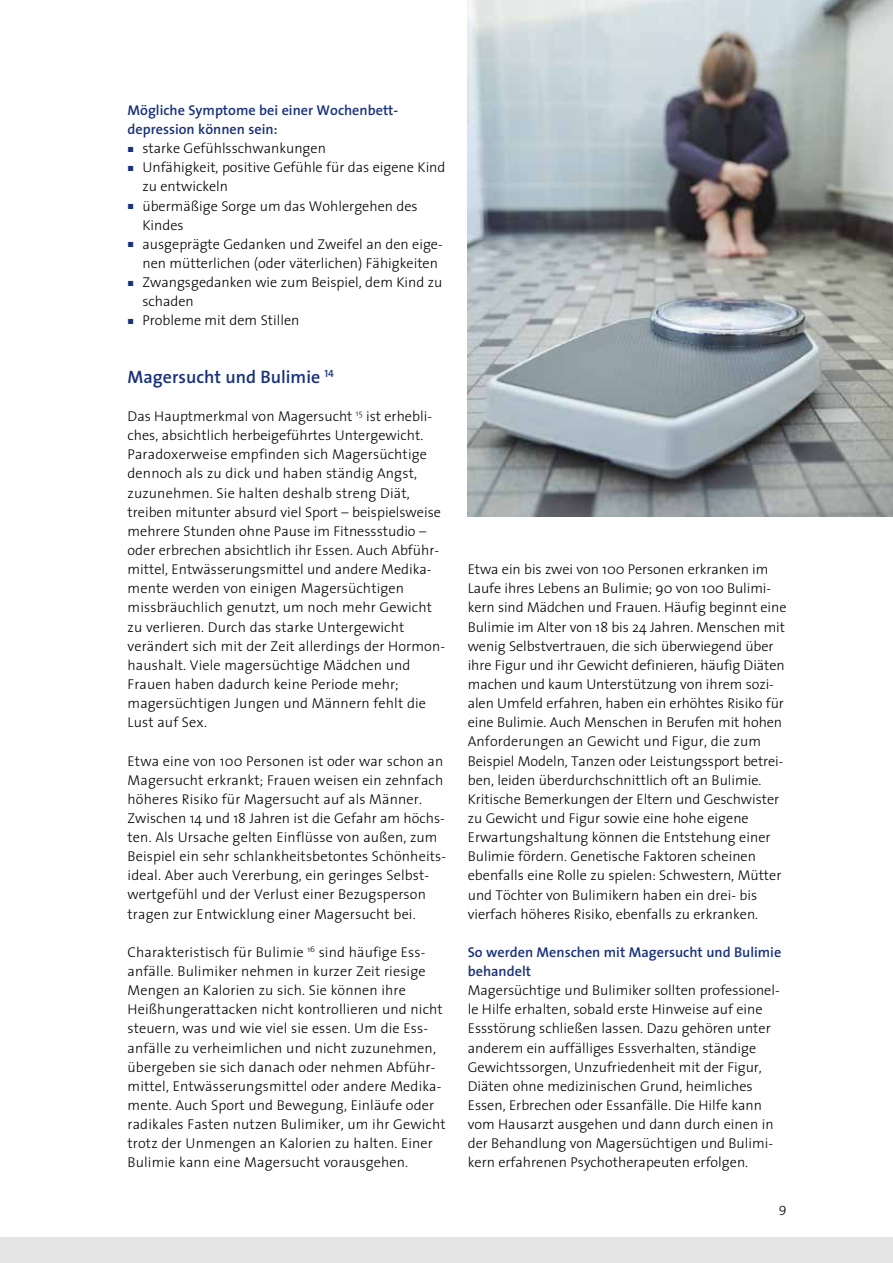
<style>
.page{position:relative;width:893px;height:1263px;background:#fff}
.page>*{position:absolute;margin:0;border:0;box-sizing:border-box;transform-origin:0 0}
.t1{font:600 18px "The Sans";color:#19317b}
.t2{font:300 14.25px/19.2px "The Sans";color:#000}
.t3{font:600 14.25px/19.2px "The Sans";color:#19317b}
.t4{font:13.5px "The Sans Light Caps";color:#000}
.s1{font-family:"The Sans Light Expert";font-weight:400;font-size:7.5px;color:#19317b}
</style>
<div class="page">
<div style="left:0;top:1237px;width:893px;height:26px;background:#e4e4e4"></div>
<img style="left:468px;top:0;width:425px;height:517px">
<p class="t3" style="left:128px;top:100px;width:272px">Mögliche Symptome bei einer Wochenbett-</p>
<p class="t3" style="left:128px;top:119px;width:151px">depression können sein:</p>
<p class="t2" style="left:128px;top:138px;width:200px"><span class="s1">ó</span> starke Gefühlsschwankungen</p>
<p class="t2" style="left:128px;top:157px;width:319px"><span class="s1">ó</span> Unfähigkeit, positive Gefühle für das eigene Kind</p>
<p class="t2" style="left:142px;top:176px;width:87px">zu entwickeln</p>
<p class="t2" style="left:128px;top:196px;width:292px"><span class="s1">ó</span> übermäßige Sorge um das Wohlergehen des</p>
<p class="t2" style="left:142px;top:215px;width:43px">Kindes</p>
<p class="t2" style="left:128px;top:234px;width:317px"><span class="s1">ó</span> ausgeprägte Gedanken und Zweifel an den eige-</p>
<p class="t2" style="left:142px;top:253px;width:297px">nen mütterlichen (oder väterlichen) Fähigkeiten</p>
<p class="t2" style="left:128px;top:272px;width:316px"><span class="s1">ó</span> Zwangsgedanken wie zum Beispiel, dem Kind zu</p>
<p class="t2" style="left:142px;top:291px;width:53px">schaden</p>
<p class="t2" style="left:128px;top:310px;width:173px"><span class="s1">ó</span> Probleme mit dem Stillen</p>
<p class="t1" style="left:128px;top:362px;width:208px">Magersucht und Bulimie <sup>14</sup></p>
<p class="t2" style="left:128px;top:406px;width:319px">Das Hauptmerkmal von Magersucht <sup>15</sup> ist erhebli&shy;ches, absichtlich herbeigeführtes Untergewicht.<br>Paradoxerweise empfinden sich Magersüchtige dennoch als zu dick und haben ständig Angst, zuzunehmen. Sie halten deshalb streng Diät, treiben mitunter absurd viel Sport – beispielsweise mehrere Stunden ohne Pause im Fitnessstudio – oder erbrechen absichtlich ihr Essen. Auch Abführ&shy;mittel, Entwässerungsmittel und andere Medika&shy;mente werden von einigen Magersüchtigen missbräuchlich genutzt, um noch mehr Gewicht zu verlieren. Durch das starke Untergewicht verändert sich mit der Zeit allerdings der Hormon&shy;haushalt. Viele magersüchtige Mädchen und Frauen haben dadurch keine Periode mehr; magersüchtigen Jungen und Männern fehlt die Lust auf Sex.</p>
<p class="t2" style="left:128px;top:751px;width:320px">Etwa eine von 100 Personen ist oder war schon an Magersucht erkrankt; Frauen weisen ein zehnfach höheres Risiko für Magersucht auf als Männer.<br>Zwischen 14 und 18 Jahren ist die Gefahr am höchs&shy;ten. Als Ursache gelten Einflüsse von außen, zum Beispiel ein sehr schlankheitsbetontes Schönheits&shy;ideal. Aber auch Vererbung, ein geringes Selbst&shy;wertgefühl und der Verlust einer Bezugsperson tragen zur Entwicklung einer Magersucht bei.</p>
<p class="t2" style="left:128px;top:942px;width:320px">Charakteristisch für Bulimie <sup>16</sup> sind häufige Ess&shy;anfälle. Bulimiker nehmen in kurzer Zeit riesige Mengen an Kalorien zu sich. Sie können ihre Heißhungerattacken nicht kontrollieren und nicht steuern, was und wie viel sie essen. Um die Ess&shy;anfälle zu verheimlichen und nicht zuzunehmen, übergeben sie sich danach oder nehmen Abführ&shy;mittel, Entwässerungsmittel oder andere Medika&shy;mente. Auch Sport und Bewegung, Einläufe oder radikales Fasten nutzen Bulimiker, um ihr Gewicht trotz der Unmengen an Kalorien zu halten. Einer Bulimie kann eine Magersucht vorausgehen.</p>
<p class="t2" style="left:468px;top:559px;width:320px">Etwa ein bis zwei von 100 Personen erkranken im Laufe ihres Lebens an Bulimie; 90 von 100 Bulimi&shy;kern sind Mädchen und Frauen. Häufig beginnt eine Bulimie im Alter von 18 bis 24 Jahren. Menschen mit wenig Selbstvertrauen, die sich überwiegend über ihre Figur und ihr Gewicht definieren, häufig Diäten machen und kaum Unterstützung von ihrem sozi&shy;alen Umfeld erfahren, haben ein erhöhtes Risiko für eine Bulimie. Auch Menschen in Berufen mit hohen Anforderungen an Gewicht und Figur, die zum Beispiel Modeln, Tanzen oder Leistungssport betrei&shy;ben, leiden überdurchschnittlich oft an Bulimie.<br>Kritische Bemerkungen der Eltern und Geschwister zu Gewicht und Figur sowie eine hohe eigene Erwartungshaltung können die Entstehung einer Bulimie fördern. Genetische Faktoren scheinen ebenfalls eine Rolle zu spielen: Schwestern, Mütter und Töchter von Bulimikern haben ein drei- bis vierfach höheres Risiko, ebenfalls zu erkranken.</p>
<p class="t3" style="left:468px;top:942px;width:315px">So werden Menschen mit Magersucht und Bulimie behandelt</p>
<p class="t2" style="left:468px;top:980px;width:313px">Magersüchtige und Bulimiker sollten professionel&shy;le Hilfe erhalten, sobald erste Hinweise auf eine Essstörung schließen lassen. Dazu gehören unter anderem ein auffälliges Essverhalten, ständige Gewichtssorgen, Unzufriedenheit mit der Figur, Diäten ohne medizinischen Grund, heimliches Essen, Erbrechen oder Essanfälle. Die Hilfe kann vom Hausarzt ausgehen und dann durch einen in der Behandlung von Magersüchtigen und Bulimi&shy;kern erfahrenen Psychotherapeuten erfolgen.</p>
<p class="t4" style="left:779px;top:1200px;width:9px">9</p>
</div>
